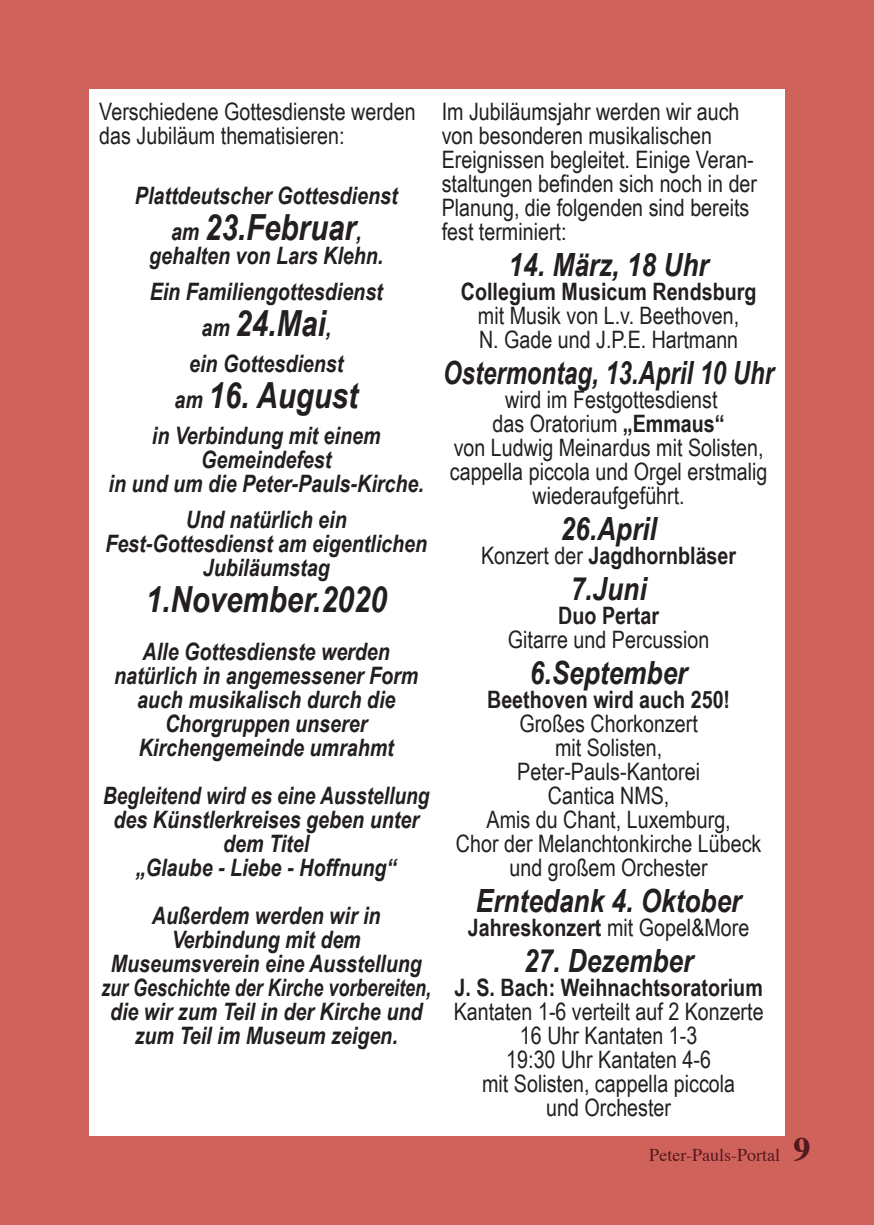
<style>
.page{position:relative;width:874px;height:1225px;background:#fff}
.page>*{position:absolute;margin:0;border:0;box-sizing:border-box;transform-origin:0 0}
.t1{font:italic 700 36px "Arial Narrow";color:#231f20}
.t2{font:italic 700 32px "Arial Narrow";color:#231f20}
.t3{font:italic 700 32px "Arial Narrow";color:#231f20;scale:.91 1}
.t4{font:24px/24px "Arial Narrow";color:#231f20}
.t5{font:italic 700 24px/24px "Arial Narrow";color:#231f20;text-align:center}
.t6{font:700 24px "Arial Narrow";color:#231f20}
.t7{font:18px "Times";color:#53181c}
.s1{font-size:24px}
.s2{font-weight:700}
.s3{font-weight:400}
.s4{font-weight:700;font-size:34px}
</style>
<div class="page">
<div style="left:1px;top:0;width:872px;height:1225px;background:#d0625c"></div>
<div style="left:89px;top:89px;width:695px;height:1047px;background:#fff"></div>
<p class="t4" style="left:99px;top:98px;width:318px">Verschiedene Gottesdienste werden das Jubiläum thematisieren:</p>
<p class="t5" style="left:135px;top:182px;width:264px">Plattdeutscher Gottesdienst</p>
<h1 class="t1" style="left:171px;top:200px;width:192px"><span class="s1">am</span> 23.Februar<span class="s1">,</span></h1>
<p class="t5" style="left:149px;top:236px;width:236px;line-height:36px;text-align:left">gehalten von Lars Klehn.<br>Ein Familiengottesdienst</p>
<h1 class="t1" style="left:201px;top:296px;width:131px"><span class="s1">am</span> 24.Mai<span class="s1">,</span></h1>
<p class="t5" style="left:189px;top:350px;width:156px">ein Gottesdienst</p>
<h1 class="t1" style="left:174px;top:368px;width:185px"><span class="s1">am</span> 16. August</h1>
<p class="t5" style="left:109px;top:422px;width:316px">in Verbindung mit einem<br>Gemeindefest<br>in und um die Peter-Pauls-Kirche.</p>
<p class="t5" style="left:105px;top:506px;width:323px">Und natürlich ein<br>Fest-Gottesdienst am eigentlichen<br>Jubiläumstag</p>
<h1 class="t1" style="left:146px;top:572px;width:242px">1.November.2020</h1>
<p class="t5" style="left:114px;top:638px;width:306px">Alle Gottesdienste werden natürlich in angemessener Form auch musikalisch durch die<br>Chorgruppen unserer<br>Kirchengemeinde umrahmt</p>
<p class="t5" style="left:103px;top:782px;width:327px">Begleitend wird es eine Ausstellung des Künstlerkreises geben unter dem Titel<br>„Glaube - Liebe - Hoffnung“</p>
<p class="t5" style="left:101px;top:902px;width:331px">Außerdem werden wir in<br>Verbindung mit dem<br>Museumsverein eine Ausstellung zur Geschichte der Kirche vorbereiten, die wir zum Teil in der Kirche und zum Teil im Museum zeigen.</p>
<p class="t4" style="left:441px;top:98px;width:317px">Im Jubiläumsjahr werden wir auch von besonderen musikalischen<br>Ereignissen begleitet. Einige Veran&shy;staltungen befinden sich noch in der<br>Planung, die folgenden sind bereits fest terminiert:</p>
<h2 class="t2" style="left:508px;top:240px;width:201px">14. März, 18 Uhr</h2>
<p class="t6" style="left:460px;top:273px;width:297px">Collegium Musicum Rendsburg</p>
<p class="t4" style="left:477px;top:302px;width:263px">mit Musik von L.v. Beethoven,<br>N. Gade und J.P.E. Hartmann</p>
<h2 class="t3" style="left:443px;top:348px;width:365px">Ostermontag, 13.April 10 Uhr</h2>
<p class="t4" style="left:449px;top:386px;width:319px;text-align:center">wird im Festgottesdienst<br>das Oratorium <span class="s2">„Emmaus“<br></span>von Ludwig Meinardus mit Solisten, cappella piccola und Orgel erstmalig wiederaufgeführt.</p>
<h2 class="t2" style="left:560px;top:504px;width:98px">26.April</h2>
<p class="t6" style="left:481px;top:537px;width:256px"><span class="s3">Konzert der</span> Jagdhornbläser</p>
<h2 class="t2" style="left:570px;top:564px;width:77px">7.Juni</h2>
<p class="t6" style="left:558px;top:597px;width:102px">Duo Pertar</p>
<p class="t4" style="left:507px;top:626px;width:203px">Gitarre und Percussion</p>
<h2 class="t2" style="left:529px;top:648px;width:159px">6.September</h2>
<p class="t6" style="left:487px;top:681px;width:244px">Beethoven wird auch 250!</p>
<p class="t4" style="left:455px;top:710px;width:307px;text-align:center">Großes Chorkonzert<br>mit Solisten,<br>Peter-Pauls-Kantorei<br>Cantica NMS,<br>Amis du Chant, Luxemburg,<br>Chor der Melanchtonkirche Lübeck und großem Orchester</p>
<h2 class="t2" style="left:475px;top:876px;width:267px">Erntedank 4. Oktober</h2>
<p class="t6" style="left:467px;top:909px;width:283px">Jahreskonzert <span class="s3">mit Gopel&amp;More</span></p>
<h2 class="t2" style="left:523px;top:936px;width:171px">27. Dezember</h2>
<p class="t6" style="left:454px;top:969px;width:310px">J. S. Bach: Weihnachtsoratorium</p>
<p class="t4" style="left:453px;top:998px;width:311px;text-align:center">Kantaten 1-6 verteilt auf 2 Konzerte<br>16 Uhr Kantaten 1-3<br>19:30 Uhr Kantaten 4-6<br>mit Solisten, cappella piccola<br>und Orchester</p>
<p class="t7" style="left:649px;top:1138px;width:163px">Peter-Pauls-Portal <span class="s4">9</span></p>
</div>
